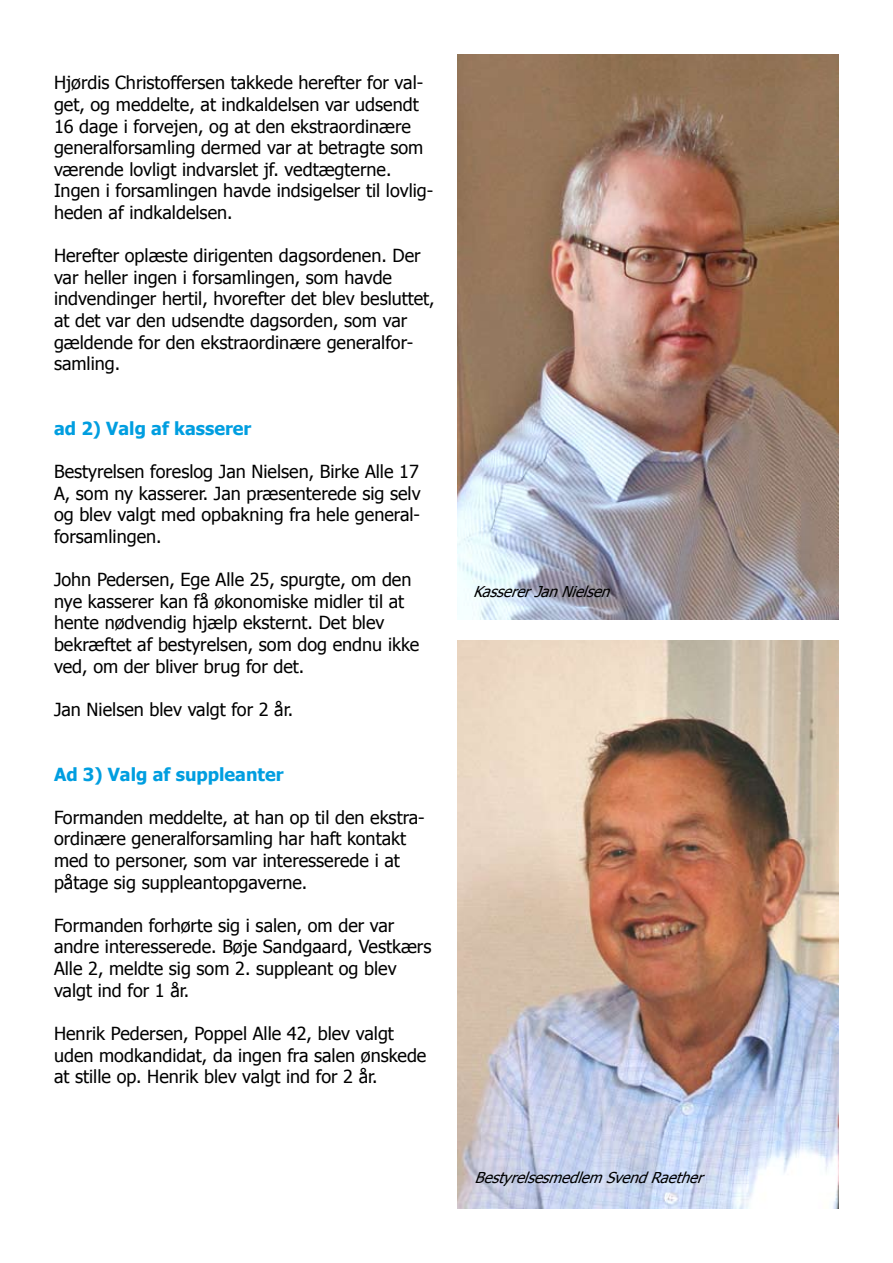
<style>
.page{position:relative;width:893px;height:1263px;background:#fff}
.page>*{position:absolute;margin:0;border:0;box-sizing:border-box;transform-origin:0 0}
.t1{font:18px/21.6px "Tahoma";color:#000}
.t2{font:700 18px "Tahoma";color:#009ee0}
.t3{font:italic 15px "Tahoma";color:#000}
</style>
<div class="page">
<img style="left:457px;top:54px;width:382px;height:565px">
<img style="left:457px;top:641px;width:382px;height:568px">
<p class="t1" style="left:54px;top:71px;width:381px">Hjørdis Christoffersen takkede herefter for val&shy;get, og meddelte, at indkaldelsen var udsendt 16 dage i forvejen, og at den ekstraordinære generalforsamling dermed var at betragte som værende lovligt indvarslet jf. vedtægterne.<br>Ingen i forsamlingen havde indsigelser til lovlig&shy;heden af indkaldelsen.</p>
<p class="t1" style="left:54px;top:244px;width:382px">Herefter oplæste dirigenten dagsordenen. Der var heller ingen i forsamlingen, som havde indvendinger hertil, hvorefter det blev besluttet, at det var den udsendte dagsorden, som var gældende for den ekstraordinære generalfor&shy;samling.</p>
<p class="t2" style="left:54px;top:416px;width:199px">ad 2) Valg af kasserer</p>
<p class="t1" style="left:54px;top:460px;width:368px;text-align:justify">Bestyrelsen foreslog Jan Nielsen, Birke Alle 17<br>A, som ny kasserer. Jan præsenterede sig selv og blev valgt med opbakning fra hele general&shy;forsamlingen.</p>
<p class="t1" style="left:54px;top:568px;width:367px">John Pedersen, Ege Alle 25, spurgte, om den nye kasserer kan få økonomiske midler til at hente nødvendig hjælp eksternt. Det blev bekræftet af bestyrelsen, som dog endnu ikke ved, om der bliver brug for det.</p>
<p class="t1" style="left:54px;top:698px;width:241px">Jan Nielsen blev valgt for 2 år.</p>
<p class="t2" style="left:54px;top:761px;width:231px">Ad 3) Valg af suppleanter</p>
<p class="t1" style="left:54px;top:806px;width:372px">Formanden meddelte, at han op til den ekstra&shy;ordinære generalforsamling har haft kontakt med to personer, som var interesserede i at påtage sig suppleantopgaverne.</p>
<p class="t1" style="left:54px;top:914px;width:379px">Formanden forhørte sig i salen, om der var andre interesserede. Bøje Sandgaard, Vestkærs Alle 2, meldte sig som 2. suppleant og blev valgt ind for 1 år.</p>
<p class="t1" style="left:54px;top:1022px;width:374px">Henrik Pedersen, Poppel Alle 42, blev valgt uden modkandidat, da ingen fra salen ønskede at stille op. Henrik blev valgt ind for 2 år.</p>
<p class="t3" style="left:473px;top:581px;width:144px">KassererJanNielsen</p>
<p class="t3" style="left:475px;top:1167px;width:236px">Bestyrelsesmedlem SvendRaether</p>
</div>
